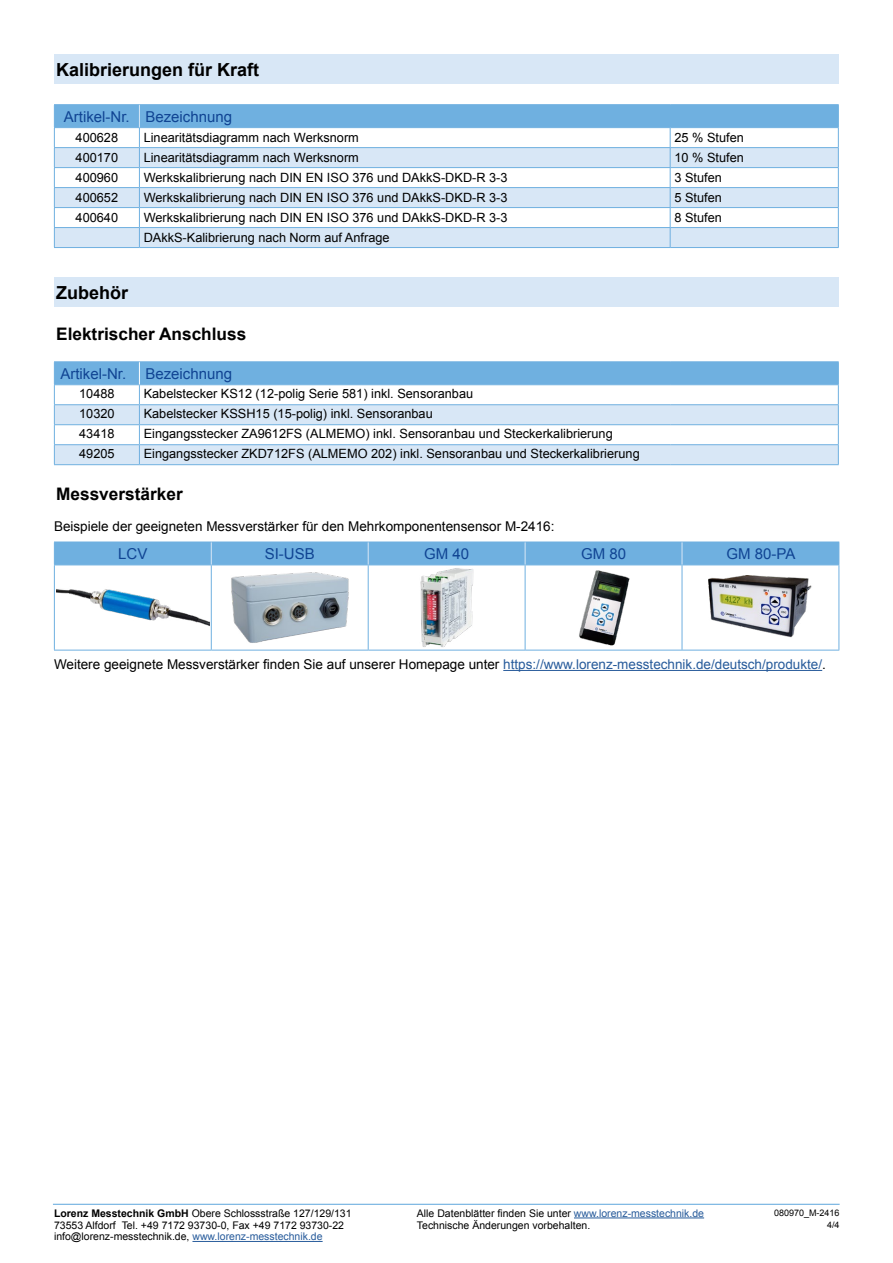
<style>
.page{position:relative;width:893px;height:1263px;background:#fff}
.page>*{position:absolute;margin:0;border:0;box-sizing:border-box;transform-origin:0 0}
.t1{font:700 18px "Arial";color:#000}
.t2{font:700 17.25px "Arial";color:#000}
.t3{font:15px "Arial";color:#104493}
.t4{font:13.5px "Arial";color:#000}
.t5{font:12.75px "Arial";color:#000}
.t6{font:10.5px/12.6px "Arial";color:#000}
.t7{font:9px/12.6px "Arial";color:#000;text-align:right}
.s1{color:#275b9b}
.s2{font-weight:700}
</style>
<div class="page">
<hr style="left:192px;top:1241px;width:131px;height:1px;background:#275b9b">
<hr style="left:574px;top:1217px;width:130px;height:1px;background:#275b9b">
<hr style="left:53px;top:1204px;width:787px;height:1px;background:#6fb0e0">
<div style="left:54px;top:54px;width:785px;height:30px;background:#d8e7f6"></div>
<hr style="left:54px;top:104px;width:85px;height:1px;background:#6fb0e0">
<hr style="left:139px;top:104px;width:531px;height:1px;background:#6fb0e0">
<hr style="left:670px;top:104px;width:169px;height:1px;background:#6fb0e0">
<hr style="left:54px;top:247px;width:85px;height:1px;background:#6fb0e0">
<hr style="left:139px;top:247px;width:531px;height:1px;background:#6fb0e0">
<hr style="left:670px;top:247px;width:169px;height:1px;background:#6fb0e0">
<svg style="left:54px;top:105px;width:785px;height:142px"></svg>
<div style="left:54px;top:277px;width:785px;height:30px;background:#d8e7f6"></div>
<svg style="left:55px;top:565px;width:783px;height:85px"></svg>
<hr style="left:54px;top:565px;width:1px;height:85px;background:#6fb0e0">
<hr style="left:211px;top:565px;width:1px;height:85px;background:#6fb0e0">
<hr style="left:368px;top:565px;width:1px;height:85px;background:#6fb0e0">
<hr style="left:525px;top:565px;width:1px;height:85px;background:#6fb0e0">
<hr style="left:682px;top:565px;width:1px;height:85px;background:#6fb0e0">
<hr style="left:838px;top:565px;width:1px;height:85px;background:#6fb0e0">
<hr style="left:54px;top:650px;width:157px;height:1px;background:#6fb0e0">
<hr style="left:211px;top:650px;width:157px;height:1px;background:#6fb0e0">
<hr style="left:368px;top:650px;width:157px;height:1px;background:#6fb0e0">
<hr style="left:525px;top:650px;width:157px;height:1px;background:#6fb0e0">
<hr style="left:682px;top:650px;width:157px;height:1px;background:#6fb0e0">
<div style="left:54px;top:542px;width:785px;height:23px;background:#6fb0e0"></div>
<img style="left:56px;top:586px;width:153px;height:43px">
<img style="left:230px;top:572px;width:119px;height:71px">
<img style="left:419px;top:567px;width:55px;height:81px">
<img style="left:578px;top:570px;width:51px;height:75px">
<hr style="left:503px;top:670px;width:319px;height:1px;background:#275b9b">
<hr style="left:54px;top:361px;width:85px;height:1px;background:#6fb0e0">
<hr style="left:139px;top:361px;width:531px;height:1px;background:#6fb0e0">
<hr style="left:670px;top:361px;width:169px;height:1px;background:#6fb0e0">
<svg style="left:54px;top:362px;width:785px;height:102px"></svg>
<hr style="left:54px;top:464px;width:85px;height:1px;background:#6fb0e0">
<hr style="left:139px;top:464px;width:531px;height:1px;background:#6fb0e0">
<hr style="left:670px;top:464px;width:169px;height:1px;background:#6fb0e0">
<img style="left:709px;top:575px;width:103px;height:65px">
<h1 class="t1" style="left:56px;top:57px;width:205px">Kalibrierungen für Kraft</h1>
<p class="t3" style="left:64px;top:107px;width:170px">Artikel-Nr. Bezeichnung</p>
<p class="t5" style="left:76px;top:129px;width:44px">400628</p>
<p class="t5" style="left:144px;top:129px;width:217px">Linearitätsdiagramm nach Werksnorm</p>
<p class="t5" style="left:674px;top:129px;width:71px">25 % Stufen</p>
<p class="t5" style="left:76px;top:149px;width:44px">400170</p>
<p class="t5" style="left:144px;top:149px;width:217px">Linearitätsdiagramm nach Werksnorm</p>
<p class="t5" style="left:674px;top:149px;width:71px">10 % Stufen</p>
<p class="t5" style="left:76px;top:169px;width:44px">400960</p>
<p class="t5" style="left:144px;top:169px;width:365px">Werkskalibrierung nach DIN EN ISO 376 und DAkkS-DKD-R 3-3</p>
<p class="t5" style="left:674px;top:169px;width:49px">3 Stufen</p>
<p class="t5" style="left:76px;top:189px;width:44px">400652</p>
<p class="t5" style="left:144px;top:189px;width:365px">Werkskalibrierung nach DIN EN ISO 376 und DAkkS-DKD-R 3-3</p>
<p class="t5" style="left:674px;top:189px;width:49px">5 Stufen</p>
<p class="t5" style="left:76px;top:209px;width:44px">400640</p>
<p class="t5" style="left:144px;top:209px;width:365px">Werkskalibrierung nach DIN EN ISO 376 und DAkkS-DKD-R 3-3</p>
<p class="t5" style="left:674px;top:209px;width:49px">8 Stufen</p>
<p class="t5" style="left:144px;top:229px;width:247px">DAkkS-Kalibrierung nach Norm auf Anfrage</p>
<h1 class="t1" style="left:56px;top:281px;width:74px">Zubehör</h1>
<h2 class="t2" style="left:56px;top:323px;width:192px">Elektrischer Anschluss</h2>
<p class="t3" style="left:60px;top:364px;width:67px">Artikel-Nr.</p>
<p class="t3" style="left:145px;top:364px;width:88px">Bezeichnung</p>
<p class="t5" style="left:79px;top:385px;width:37px">10488</p>
<p class="t5" style="left:144px;top:385px;width:331px">Kabelstecker KS12 (12-polig Serie 581) inkl. Sensoranbau</p>
<p class="t5" style="left:79px;top:405px;width:37px">10320</p>
<p class="t5" style="left:144px;top:405px;width:291px">Kabelstecker KSSH15 (15-polig) inkl. Sensoranbau</p>
<p class="t5" style="left:79px;top:425px;width:37px">43418</p>
<p class="t5" style="left:144px;top:425px;width:471px">Eingangsstecker ZA9612FS (ALMEMO) inkl. Sensoranbau und Steckerkalibrierung</p>
<p class="t5" style="left:79px;top:445px;width:37px">49205</p>
<p class="t5" style="left:144px;top:445px;width:498px">Eingangsstecker ZKD712FS (ALMEMO 202) inkl. Sensoranbau und Steckerkalibrierung</p>
<h2 class="t2" style="left:56px;top:482px;width:128px">Messverstärker</h2>
<p class="t4" style="left:54px;top:518px;width:502px">Beispiele der geeigneten Messverstärker für den Mehrkomponentensensor M-2416:</p>
<p class="t3" style="left:118px;top:544px;width:31px">LCV</p>
<p class="t3" style="left:265px;top:544px;width:52px">SI-USB</p>
<p class="t3" style="left:424px;top:544px;width:47px">GM 40</p>
<p class="t3" style="left:581px;top:544px;width:47px">GM 80</p>
<p class="t3" style="left:726px;top:544px;width:70px">GM 80-PA</p>
<p class="t4" style="left:54px;top:655px;width:773px">Weitere geeignete Messverstärker finden Sie auf unserer Homepage unter <span class="s1">https://www.lorenz-messtechnik.de/deutsch/produkte/</span>.</p>
<p class="t6" style="left:54px;top:1207px;width:299px"><span class="s2">Lorenz Messtechnik GmbH</span> Obere Schlossstraße 127/129/131<br>73553 Alfdorf Tel. +49 7172 93730-0, Fax +49 7172 93730-22</p>
<p class="t6" style="left:54px;top:1230px;width:270px">info@lorenz-messtechnik.de, <span class="s1">www.lorenz-messtechnik.de</span></p>
<p class="t6" style="left:417px;top:1207px;width:289px">Alle Datenblätter finden Sie unter <span class="s1">www.lorenz-messtechnik.de<br></span>Technische Änderungen vorbehalten.</p>
<p class="t7" style="left:774px;top:1206px;width:67px">080970_M-2416<br>4/4</p>
</div>
